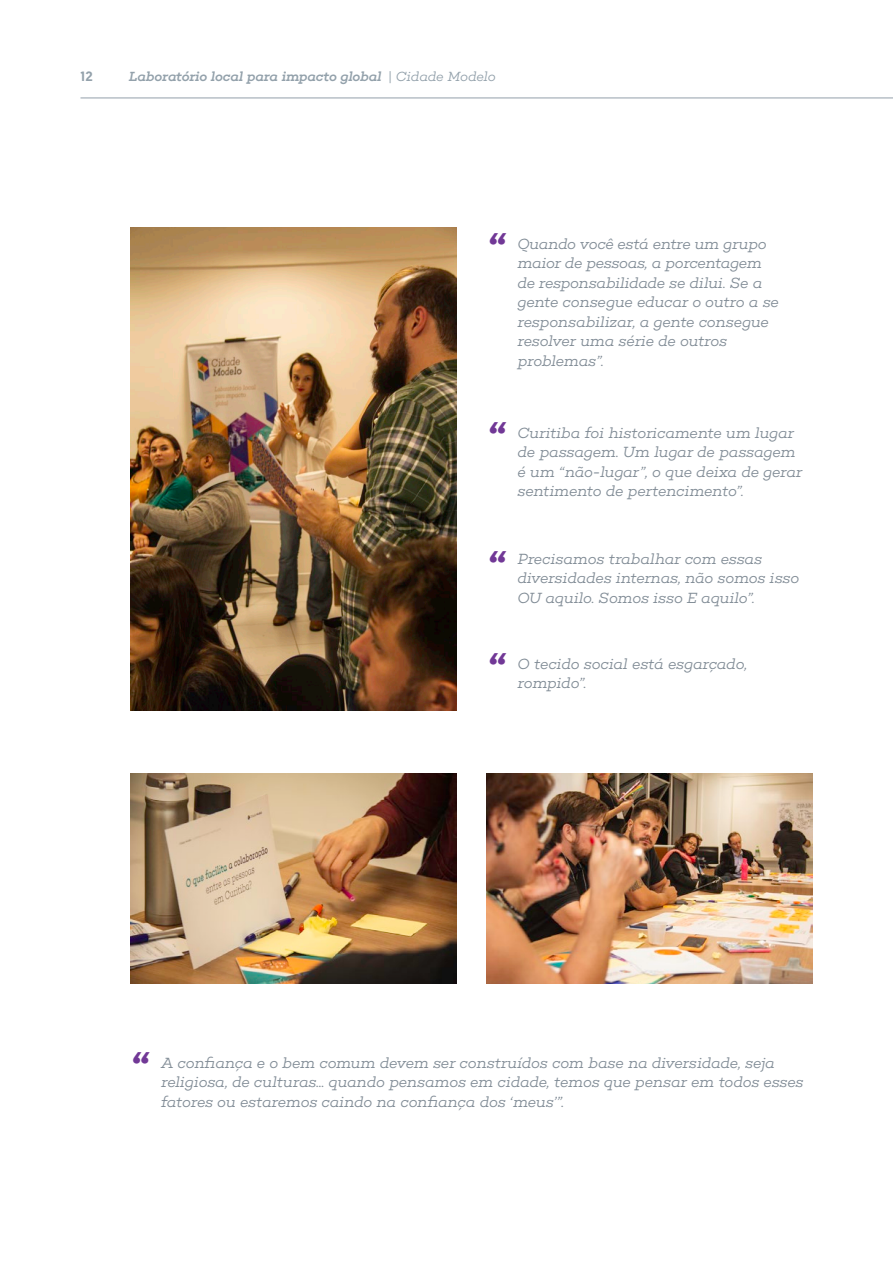
<style>
.page{position:relative;width:893px;height:1263px;background:#fff}
.page>*{position:absolute;margin:0;border:0;box-sizing:border-box;transform-origin:0 0}
.Subtítulo_02{font:italic 500 45px "Choplin";color:#713896}
.Subtítulo_02-2{font:italic 300 15px/19.5px "Choplin";letter-spacing:-.025em;color:#818c96}
.t1{font:italic 500 13.5px "Choplin";letter-spacing:-.02em;color:#93a1ab}
.t2{font:500 13.5px "Geomanist";color:#93a1ab}
.s1{font-weight:300;font-style:normal}
.s2{font-weight:300}
</style>
<div class="page">
<hr style="left:80px;top:97px;width:813px;height:2px;background:#b7bfc6">
<img style="left:130px;top:228px;width:326px;height:483px">
<img style="left:130px;top:774px;width:326px;height:210px">
<img style="left:487px;top:774px;width:325px;height:210px">
<p class="t2" style="left:81px;top:67px;width:14px">12</p>
<p class="t1" style="left:129px;top:68px;width:369px">Laboratório local para impacto global <span class="s1">|</span> <span class="s2">Cidade Modelo</span></p>
<p class="Subtítulo_02" style="left:487px;top:222px;width:19px">“</p>
<p class="Subtítulo_02-2" style="left:517px;top:234px;width:263px">Quando você está entre um grupo maior de pessoas, a porcentagem de responsabilidade se dilui. Se a gente consegue educar o outro a se responsabilizar, a gente consegue resolver uma série de outros problemas”.</p>
<p class="Subtítulo_02" style="left:487px;top:411px;width:19px">“</p>
<p class="Subtítulo_02-2" style="left:517px;top:423px;width:286px">Curitiba foi historicamente um lugar de passagem. Um lugar de passagem é um “não-lugar”, o que deixa de gerar sentimento de pertencimento”.</p>
<p class="Subtítulo_02" style="left:487px;top:540px;width:19px">“</p>
<p class="Subtítulo_02-2" style="left:517px;top:549px;width:283px">Precisamos trabalhar com essas diversidades internas, não somos isso<br>OU aquilo. Somos isso E aquilo”.</p>
<p class="Subtítulo_02" style="left:487px;top:643px;width:19px">“</p>
<p class="Subtítulo_02-2" style="left:517px;top:654px;width:231px">O tecido social está esgarçado, rompido”.</p>
<p class="Subtítulo_02" style="left:130px;top:1041px;width:19px">“</p>
<p class="Subtítulo_02-2" style="left:161px;top:1053px;width:644px">A confiança e o bem comum devem ser construídos com base na diversidade, seja religiosa, de culturas... quando pensamos em cidade, temos que pensar em todos esses fatores ou estaremos caindo na confiança dos ‘meus’”.</p>
</div>
